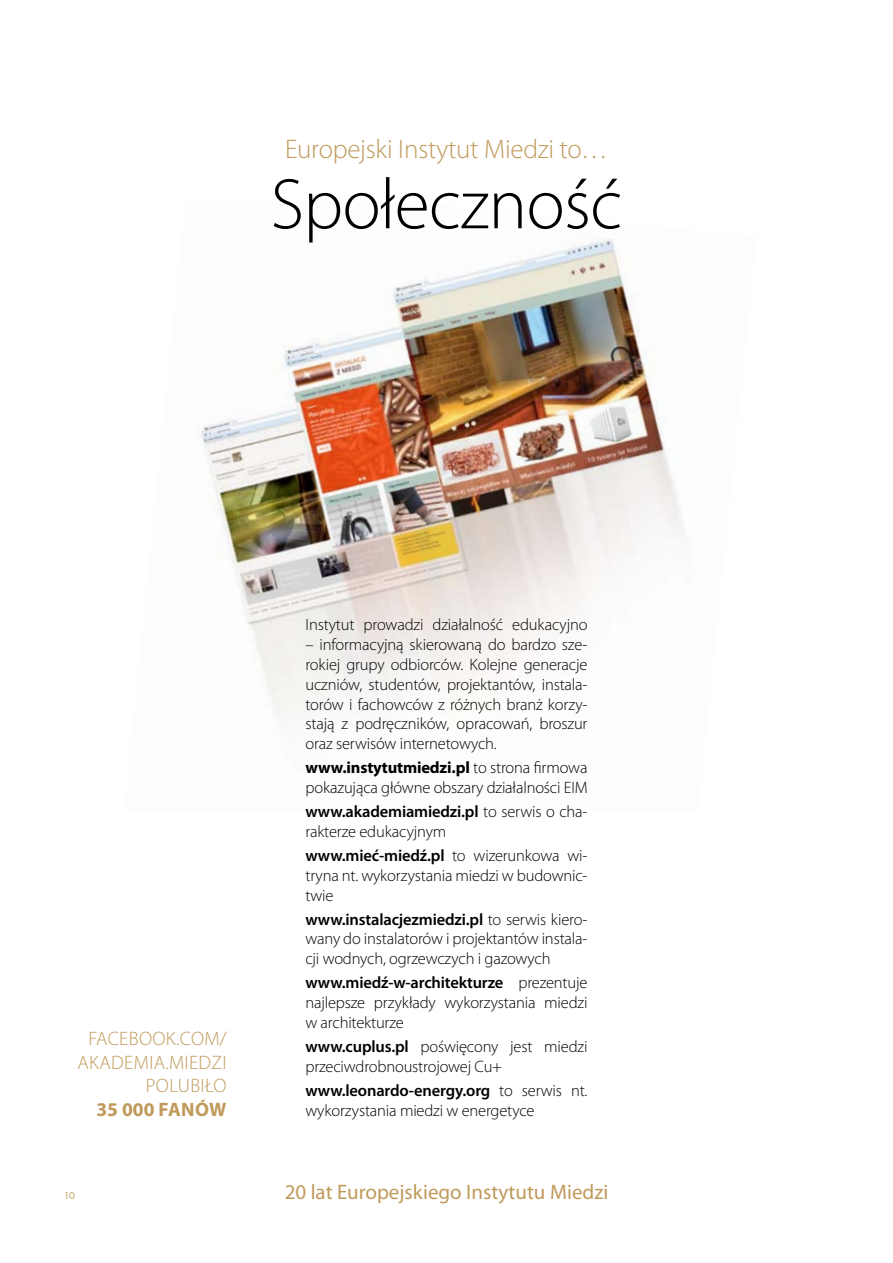
<style>
.page{position:relative;width:893px;height:1263px;background:#fff}
.page>*{position:absolute;margin:0;border:0;box-sizing:border-box;transform-origin:0 0}
.t1{font:300 72px "Myriad Pro";letter-spacing:-.01em;color:#000}
.t2{font:300 27px "Myriad Pro";letter-spacing:-.01em;color:#c09a5b}
.t3{font:21px "Myriad Pro";color:#c09a5b}
.t4{font:300 19.5px/23.4px "Myriad Pro";letter-spacing:.02em;color:#c09a5b}
.t5{font:700 19.5px "Myriad Pro";color:#c09a5b}
.t6{font:300 16.5px/19.8px "Myriad Pro";letter-spacing:-.01em;color:#000;text-align:justify}
.t7{font:10.5px "Futura TOT Boo";color:#c09a5b}
.s1{font-weight:700}
.s2{font-weight:600}
</style>
<div class="page">
<img style="left:201px;top:237px;width:483px;height:476px">
<h2 class="t2" style="left:285px;top:132px;width:324px">Europejski Instytut Miedzi to…</h2>
<h1 class="t1" style="left:271px;top:161px;width:353px">Społeczność</h1>
<p class="t4" style="left:88px;top:1027px;width:11px">faceb</p>
<p class="t4" style="left:139px;top:1027px;width:89px">ook.com/</p>
<p class="t4" style="left:77px;top:1050px;width:34px">akademia</p>
<p class="t4" style="left:146px;top:1050px;width:82px;text-indent:20px">.miedzi polubiło</p>
<p class="t5" style="left:96px;top:1096px;width:132px">35 000 fanów</p>
<p class="t6" style="left:305px;top:615px;width:284px">Instytut prowadzi działalność edukacyjno</p>
<p class="t6" style="left:305px;top:635px;width:284px">– informacyjną skierowaną do bardzo sze&shy;rokiej grupy odbiorców. Kolejne generacje uczniów, studentów, projektantów, instala&shy;torów i fachowców z różnych branż korzy&shy;stają z podręczników, opracowań, broszur oraz serwisów internetowych.</p>
<p class="t6" style="left:305px;top:758px;width:284px"><span class="s1">www.instytutmiedzi.pl</span> to strona firmowa pokazująca główne obszary działalności EIM</p>
<p class="t6" style="left:305px;top:801px;width:284px"><span class="s2">www.akademiamiedzi.pl</span> to serwis o cha&shy;rakterze edukacyjnym</p>
<p class="t6" style="left:305px;top:845px;width:284px"><span class="s2">www.mieć-miedź.pl</span> to wizerunkowa wi&shy;tryna nt. wykorzystania miedzi w budownic&shy;twie</p>
<p class="t6" style="left:305px;top:909px;width:284px"><span class="s2">www.instalacjezmiedzi.pl</span> to serwis kiero&shy;wany do instalatorów i projektantów instala&shy;cji wodnych, ogrzewczych i gazowych</p>
<p class="t6" style="left:305px;top:973px;width:284px"><span class="s2">www.miedź-w-architekturze</span> prezentuje najlepsze przykłady wykorzystania miedzi w architekturze</p>
<p class="t6" style="left:305px;top:1036px;width:284px"><span class="s2">www.cuplus.pl</span> poświęcony jest miedzi przeciwdrobnoustrojowej Cu+</p>
<p class="t6" style="left:305px;top:1080px;width:284px"><span class="s2">www.leonardo-energy.org</span> to serwis nt. wykorzystania miedzi w energetyce</p>
<p class="t7" style="left:64px;top:1189px;width:13px">10</p>
<p class="t3" style="left:285px;top:1179px;width:325px">20 lat Europejskiego I nstytutu Miedzi</p>
</div>
